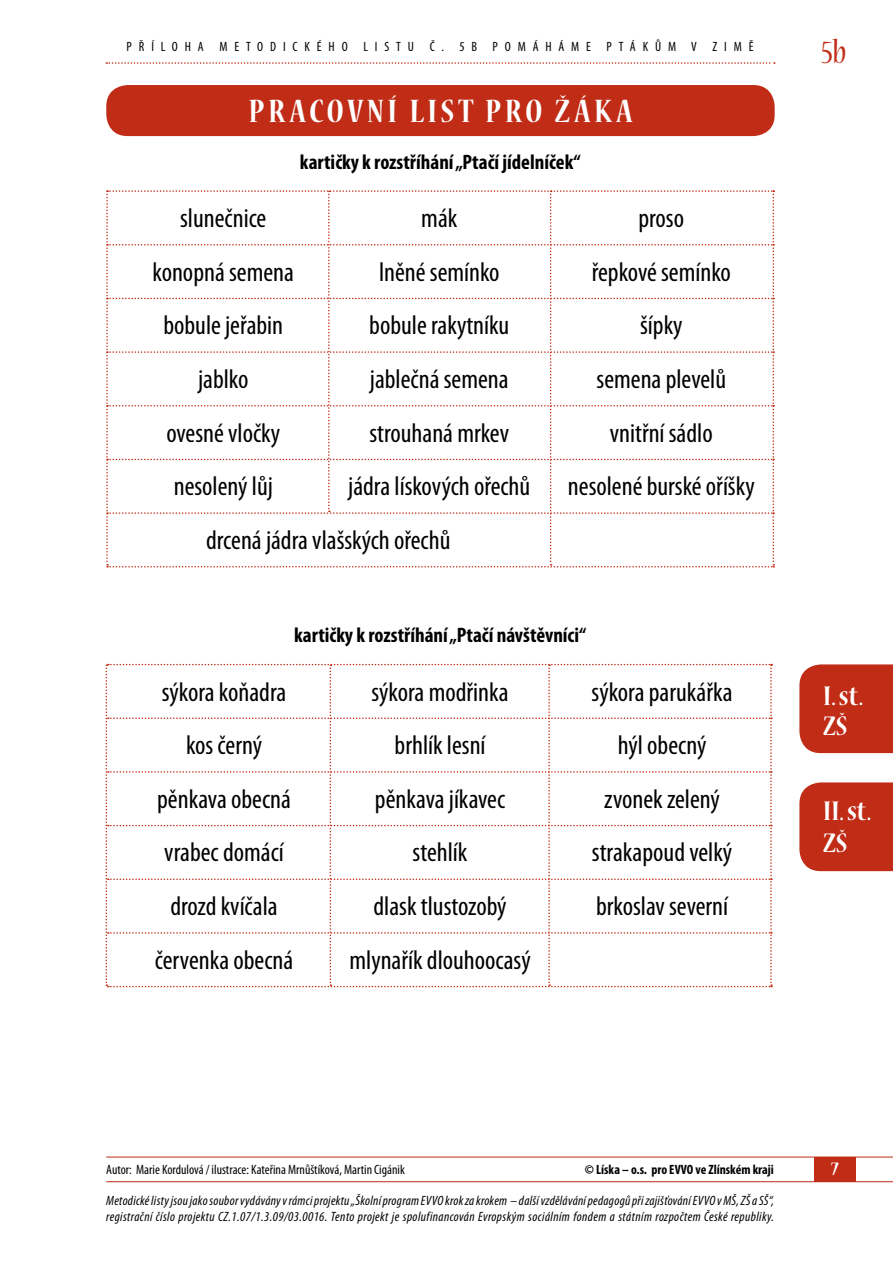
<style>
.page{position:relative;width:893px;height:1263px;background:#fff}
.page>*{position:absolute;margin:0;border:0;box-sizing:border-box;transform-origin:0 0}
.t1{font:700 condensed 36px "Nueva Std";letter-spacing:.1em;color:#fff}
.t2{font:condensed 36px "Nueva Std";color:#c02c16}
.t3{font:700 condensed 30px/30px "Nueva Std";color:#fff}
.t4{font:condensed 27px "Myriad Pro";color:#000}
.t5{font:700 condensed 21px "Myriad Pro";letter-spacing:-.025em;color:#000}
.t6{font:700 condensed 21px "Nueva Std";color:#fff}
.t7{font:italic condensed 13.5px/16.2px "Myriad Pro";letter-spacing:.02em;color:#000}
.t8{font:condensed 13.5px "Myriad Pro";color:#000}
.t9{font:condensed 13.5px "Myriad Pro";letter-spacing:.51em;color:#000}
.t10{font:700 condensed 13.5px "Myriad Pro";color:#000}
</style>
<div class="page">
<hr style="left:106px;top:1181px;width:787px;height:1px;background:#c02c16">
<hr style="left:106px;top:1157px;width:787px;height:1px;background:#c02c16">
<div style="left:814px;top:1157px;width:41px;height:24px;background:#c02c16"></div>
<div style="left:799px;top:664px;width:94px;height:89px;background:#c02c16"></div>
<div style="left:799px;top:782px;width:94px;height:89px;background:#c02c16"></div>
<svg style="left:106px;top:62px;width:669px;height:2px"></svg>
<div style="left:106px;top:85px;width:669px;height:51px;background:#c02c16;border-radius:21px"></div>
<svg style="left:106px;top:190px;width:668px;height:377px"></svg>
<svg style="left:106px;top:664px;width:666px;height:323px"></svg>
<p class="t9" style="left:127px;top:38px;width:628px">příloha metodického listu č. 5b pomáháme ptákům v zimě</p>
<h1 class="t1" style="left:248px;top:95px;width:385px">PRACOVNÍ LIST PRO ŽÁKA</h1>
<p class="t5" style="left:300px;top:149px;width:282px">kartičky k rozstříhání „Ptačí jídelníček“</p>
<p class="t4" style="left:180px;top:202px;width:88px">slunečnice</p>
<p class="t4" style="left:421px;top:202px;width:38px">mák</p>
<p class="t4" style="left:638px;top:202px;width:47px">proso</p>
<p class="t4" style="left:153px;top:255px;width:143px">konopná semena</p>
<p class="t4" style="left:379px;top:255px;width:122px">lněné semínko</p>
<p class="t4" style="left:592px;top:255px;width:140px">řepkové semínko</p>
<p class="t4" style="left:163px;top:309px;width:121px">bobule jeřabin</p>
<p class="t4" style="left:369px;top:309px;width:142px">bobule rakytníku</p>
<p class="t4" style="left:640px;top:309px;width:44px">šípky</p>
<p class="t4" style="left:198px;top:363px;width:52px">jablko</p>
<p class="t4" style="left:370px;top:363px;width:140px">jablečná semena</p>
<p class="t4" style="left:596px;top:363px;width:131px">semena plevelů</p>
<p class="t4" style="left:166px;top:416px;width:115px">ovesné vločky</p>
<p class="t4" style="left:369px;top:416px;width:141px">strouhaná mrkev</p>
<p class="t4" style="left:610px;top:416px;width:104px">vnitřní sádlo</p>
<p class="t4" style="left:174px;top:470px;width:101px">nesolený lůj</p>
<p class="t4" style="left:348px;top:470px;width:184px">jádra lískových ořechů</p>
<p class="t4" style="left:568px;top:470px;width:188px">nesolené burské oříšky</p>
<p class="t4" style="left:206px;top:524px;width:246px">drcená jádra vlašských ořechů</p>
<p class="t5" style="left:294px;top:622px;width:294px">kartičky k rozstříhání „Ptačí návštěvníci“</p>
<p class="t4" style="left:162px;top:675px;width:126px">sýkora koňadra</p>
<p class="t4" style="left:371px;top:675px;width:139px">sýkora modřinka</p>
<p class="t4" style="left:592px;top:675px;width:142px">sýkora parukářka</p>
<p class="t4" style="left:186px;top:729px;width:78px">kos černý</p>
<p class="t4" style="left:395px;top:729px;width:92px">brhlík lesní</p>
<p class="t4" style="left:618px;top:729px;width:90px">hýl obecný</p>
<p class="t4" style="left:157px;top:782px;width:135px">pěnkava obecná</p>
<p class="t4" style="left:375px;top:782px;width:132px">pěnkava jíkavec</p>
<p class="t4" style="left:604px;top:782px;width:117px">zvonek zelený</p>
<p class="t4" style="left:164px;top:836px;width:121px">vrabec domácí</p>
<p class="t4" style="left:413px;top:836px;width:56px">stehlík</p>
<p class="t4" style="left:592px;top:836px;width:142px">strakapoud velký</p>
<p class="t4" style="left:170px;top:890px;width:109px">drozd kvíčala</p>
<p class="t4" style="left:374px;top:890px;width:135px">dlask tlustozobý</p>
<p class="t4" style="left:596px;top:890px;width:134px">brkoslav severní</p>
<p class="t4" style="left:155px;top:943px;width:140px">červenka obecná</p>
<p class="t4" style="left:349px;top:943px;width:183px">mlynařík dlouhoocasý</p>
<h1 class="t2" style="left:821px;top:36px;width:27px">5b</h1>
<p class="t3" style="left:823px;top:682px;width:42px">I. ST.<br>ZŠ</p>
<p class="t3" style="left:823px;top:796px;width:50px;line-height:32.4px">II. ST.<br>ZŠ</p>
<p class="t8" style="left:106px;top:1161px;width:300px">Autor: Marie Kordulová / ilustrace: Kateřina Mrnůštíková, Martin Cigánik</p>
<p class="t10" style="left:585px;top:1161px;width:191px">© Líska – o.s. pro EVVO ve Zlínském kraji</p>
<p class="t6" style="left:831px;top:1159px;width:9px">7</p>
<p class="t7" style="left:106px;top:1192px;width:669px">Metodické listy jsou jako soubor vydávány v rámci projektu „Školní program EVVO krok za krokem – další vzdělávání pedagogů při zajišťování EVVO v MŠ, ZŠ a SŠ“, registrační číslo projektu CZ.1.07/1.3.09/03.0016. Tento projekt je spolufinancován Evropským sociálním fondem a státním rozpočtem České republiky.</p>
</div>
